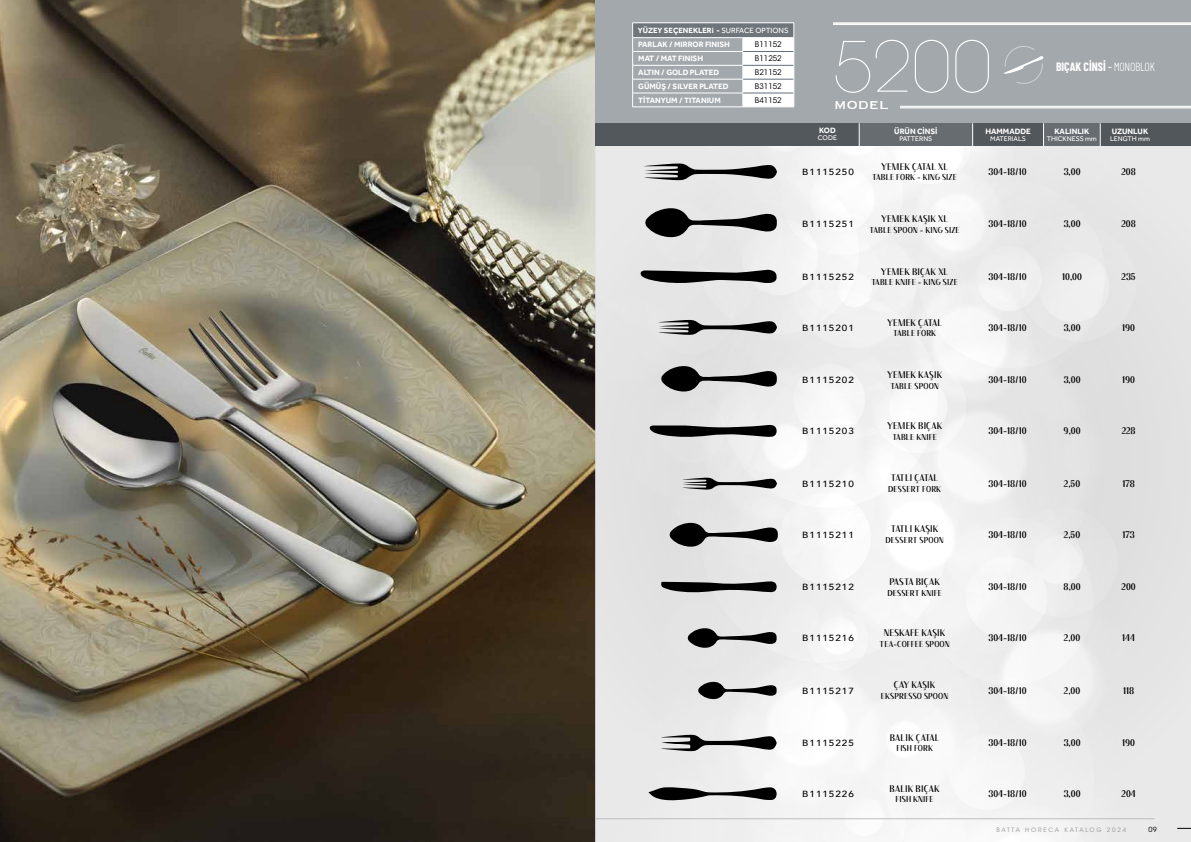
<style>
.page{position:relative;width:1191px;height:842px;background:#fff}
.page>*{position:absolute;margin:0;border:0;box-sizing:border-box;transform-origin:0 0}
.t1{font:100 67.7px "Kamerik 105";color:#fff}
.t2{font:18px "Copperplate";color:#fff}
.t3{font:700 11.8px "Barlow Condensed";color:#fff}
.t4{font:9.9px "Floane";color:#000}
.t5{font:9.9px "Floane";letter-spacing:-.04em;color:#000}
.t6{font:500 8.9px "Avenir";letter-spacing:.1em;color:#000;scale:1.11 1}
.t7{font:8.8px "Floane";letter-spacing:.01em;color:#000}
.t8{font:700 8px "Effra";color:#fff}
.t9{font:700 7.8px "Effra";color:#fff}
.t10{font:7.8px "ITC Avant Garde Std";color:#000}
.t11{font:7px "Effra";color:#fff}
.t12{font:7px "ITC Avant Garde Std";color:#000}
.t13{font:6px "ITC Avant Garde Std";letter-spacing:.3em;color:#979697}
.s1{font-weight:400}
.s2{font-weight:500}
.s3{font-weight:300}
</style>
<div class="page">
<img style="left:0;top:0;width:595px;height:842px">
<img style="left:595px;top:146px;width:596px;height:696px">
<svg style="left:1177px;top:828px;width:14px;height:1px"></svg>
<hr style="left:595px;top:818px;width:559px;height:1px;background:#bcbec0">
<div style="left:595px;top:0;width:596px;height:123px;background:#a2a8ac"></div>
<hr style="left:833px;top:23px;width:358px;height:1px;background:#fff">
<hr style="left:833px;top:24px;width:358px;height:1px;background:#fff">
<div style="left:632px;top:23px;width:162px;height:15px;background:#6f767b"></div>
<hr style="left:632px;top:51px;width:110px;height:1px;background:#fff">
<hr style="left:632px;top:65px;width:110px;height:1px;background:#fff">
<hr style="left:632px;top:79px;width:110px;height:1px;background:#fff">
<hr style="left:632px;top:93px;width:110px;height:1px;background:#fff">
<hr style="left:633px;top:37px;width:110px;height:1px;background:#fff">
<hr style="left:632px;top:23px;width:111px;height:1px;background:#fff">
<svg style="left:632px;top:23px;width:1px;height:84px"></svg>
<svg style="left:742px;top:23px;width:52px;height:84px"></svg>
<hr style="left:632px;top:107px;width:111px;height:1px;background:#fff">
<hr style="left:743px;top:107px;width:51px;height:1px;background:#fff">
<div style="left:595px;top:123px;width:264px;height:23px;background:#53585c"></div>
<div style="left:859px;top:123px;width:113px;height:23px;background:#666c70"></div>
<div style="left:972px;top:123px;width:71px;height:23px;background:#52575b"></div>
<div style="left:1043px;top:123px;width:57px;height:23px;background:#666c70"></div>
<div style="left:1100px;top:123px;width:91px;height:23px;background:#52575b"></div>
<svg style="left:858px;top:123px;width:1px;height:23px"></svg>
<svg style="left:972px;top:123px;width:1px;height:23px"></svg>
<svg style="left:1043px;top:123px;width:1px;height:23px"></svg>
<svg style="left:1099px;top:123px;width:1px;height:23px"></svg>
<svg style="left:639px;top:270px;width:139px;height:17px;background:#646464"></svg>
<svg style="left:649px;top:425px;width:127px;height:13px;background:#454545"></svg>
<svg style="left:660px;top:581px;width:116px;height:12px"></svg>
<svg style="left:648px;top:787px;width:129px;height:14px;background:#6a6a6a"></svg>
<svg style="left:669px;top:522px;width:109px;height:26px;background:#858585"></svg>
<svg style="left:680px;top:477px;width:97px;height:13px"></svg>
<svg style="left:661px;top:365px;width:116px;height:28px;background:#848484"></svg>
<svg style="left:656px;top:319px;width:121px;height:16px;background:#878787"></svg>
<svg style="left:645px;top:207px;width:132px;height:32px;background:#878787"></svg>
<svg style="left:641px;top:163px;width:136px;height:18px;background:#8b8b8b"></svg>
<svg style="left:688px;top:627px;width:88px;height:22px;background:#878787"></svg>
<svg style="left:698px;top:681px;width:78px;height:19px"></svg>
<svg style="left:658px;top:734px;width:118px;height:18px"></svg>
<hr style="left:900px;top:108px;width:291px;height:1px;background:#fff">
<hr style="left:900px;top:107px;width:291px;height:1px;background:#fff">
<hr style="left:900px;top:106px;width:291px;height:1px;background:#fff">
<svg style="left:1004px;top:46px;width:39px;height:38px"></svg>
<p class="t9" style="left:638px;top:25px;width:152px">YÜZEY SEÇENEKLERi - <span class="s1">SURFACE OPTIONS</span></p>
<p class="t8" style="left:638px;top:40px;width:93px">PARLAK / MIRROR FINISH</p>
<p class="t10" style="left:755px;top:40px;width:28px">B11152</p>
<p class="t8" style="left:638px;top:54px;width:66px">MAT / MAT FINISH</p>
<p class="t10" style="left:755px;top:54px;width:28px">B11252</p>
<p class="t8" style="left:638px;top:67px;width:82px">ALTIN / GOLD PLATED</p>
<p class="t10" style="left:755px;top:68px;width:28px">B21152</p>
<p class="t8" style="left:638px;top:81px;width:92px">GÜMÜŞ / SILVER PLATED</p>
<p class="t10" style="left:755px;top:81px;width:28px">B31152</p>
<p class="t8" style="left:638px;top:95px;width:84px">TİTANYUM / TITANIUM</p>
<p class="t10" style="left:755px;top:95px;width:28px">B41152</p>
<h1 class="t1" style="left:833px;top:29px;width:161px">5200</h1>
<h2 class="t2" style="left:834px;top:93px;width:57px">model</h2>
<p class="t8" style="left:819px;top:125px;width:18px">KOD</p>
<p class="t11" style="left:818px;top:133px;width:21px">CODE</p>
<p class="t8" style="left:894px;top:126px;width:45px">ÜRÜN CİNSİ</p>
<p class="t11" style="left:899px;top:134px;width:34px">PATTERNS</p>
<p class="t8" style="left:985px;top:126px;width:47px">HAMMADDE</p>
<p class="t11" style="left:990px;top:134px;width:37px">MATERIALS</p>
<p class="t3" style="left:1056px;top:58px;width:100px">BIÇAK CİNSİ <span class="s2">-</span> <span class="s3">MONOBLOK</span></p>
<p class="t8" style="left:1054px;top:126px;width:36px">KALINLIK</p>
<p class="t11" style="left:1046px;top:134px;width:52px">THICKNESS mm</p>
<p class="t8" style="left:1111px;top:126px;width:38px">UZUNLUK</p>
<p class="t11" style="left:1110px;top:134px;width:41px">LENGTH mm</p>
<p class="t6" style="left:802px;top:164px;width:48px">B1115250</p>
<p class="t4" style="left:881px;top:158px;width:69px">YEMEK ÇATAL XL</p>
<p class="t7" style="left:872px;top:170px;width:86px">TABLE FORK - KING SIZE</p>
<p class="t4" style="left:988px;top:163px;width:40px">304-18/10</p>
<p class="t4" style="left:1063px;top:163px;width:18px">3,00</p>
<p class="t4" style="left:1121px;top:163px;width:16px">208</p>
<p class="t4" style="left:881px;top:210px;width:69px">YEMEK KAŞIK XL</p>
<p class="t7" style="left:869px;top:222px;width:92px">TABLE SPOON - KING SIZE</p>
<p class="t6" style="left:802px;top:216px;width:48px">B1115251</p>
<p class="t4" style="left:988px;top:216px;width:40px">304-18/10</p>
<p class="t4" style="left:1063px;top:216px;width:18px">3,00</p>
<p class="t4" style="left:1121px;top:216px;width:16px">208</p>
<p class="t4" style="left:881px;top:263px;width:69px">YEMEK BIÇAK XL</p>
<p class="t7" style="left:871px;top:275px;width:88px">TABLE KNIFE - KING SIZE</p>
<p class="t6" style="left:802px;top:269px;width:48px">B1115252</p>
<p class="t4" style="left:988px;top:268px;width:40px">304-18/10</p>
<p class="t4" style="left:1062px;top:268px;width:21px">10,00</p>
<p class="t4" style="left:1121px;top:268px;width:16px">235</p>
<p class="t4" style="left:887px;top:314px;width:56px">YEMEK ÇATAL</p>
<p class="t7" style="left:893px;top:326px;width:44px">TABLE FORK</p>
<p class="t6" style="left:802px;top:320px;width:48px">B1115201</p>
<p class="t4" style="left:988px;top:319px;width:40px">304-18/10</p>
<p class="t4" style="left:1063px;top:319px;width:18px">3,00</p>
<p class="t4" style="left:1122px;top:319px;width:14px">190</p>
<p class="t4" style="left:887px;top:366px;width:57px">YEMEK KAŞIK</p>
<p class="t7" style="left:890px;top:378px;width:50px">TABLE SPOON</p>
<p class="t6" style="left:802px;top:372px;width:48px">B1115202</p>
<p class="t4" style="left:988px;top:372px;width:40px">304-18/10</p>
<p class="t4" style="left:1063px;top:372px;width:18px">3,00</p>
<p class="t4" style="left:1122px;top:372px;width:14px">190</p>
<p class="t4" style="left:887px;top:417px;width:57px">YEMEK BIÇAK</p>
<p class="t7" style="left:892px;top:429px;width:46px">TABLE KNIFE</p>
<p class="t6" style="left:802px;top:423px;width:48px">B1115203</p>
<p class="t4" style="left:988px;top:423px;width:40px">304-18/10</p>
<p class="t4" style="left:1063px;top:423px;width:18px">9,00</p>
<p class="t4" style="left:1121px;top:423px;width:15px">228</p>
<p class="t5" style="left:891px;top:470px;width:49px">TATLI ÇATAL</p>
<p class="t7" style="left:888px;top:482px;width:54px">DESSERT FORK</p>
<p class="t4" style="left:988px;top:475px;width:40px">304-18/10</p>
<p class="t4" style="left:1064px;top:475px;width:18px">2,50</p>
<p class="t4" style="left:1122px;top:475px;width:14px">178</p>
<p class="t6" style="left:802px;top:476px;width:48px">B1115210</p>
<p class="t6" style="left:802px;top:527px;width:48px">B1115211</p>
<p class="t4" style="left:891px;top:521px;width:49px">TATLI KAŞIK</p>
<p class="t7" style="left:885px;top:533px;width:60px">DESSERT SPOON</p>
<p class="t4" style="left:988px;top:526px;width:40px">304-18/10</p>
<p class="t4" style="left:1064px;top:526px;width:18px">2,50</p>
<p class="t4" style="left:1122px;top:526px;width:14px">173</p>
<p class="t6" style="left:802px;top:579px;width:48px">B1115212</p>
<p class="t4" style="left:889px;top:573px;width:52px">PASTA BIÇAK</p>
<p class="t7" style="left:887px;top:585px;width:56px">DESSERT KNIFE</p>
<p class="t4" style="left:988px;top:579px;width:40px">304-18/10</p>
<p class="t4" style="left:1063px;top:579px;width:19px">8,00</p>
<p class="t4" style="left:1121px;top:579px;width:16px">200</p>
<p class="t6" style="left:802px;top:630px;width:48px">B1115216</p>
<p class="t4" style="left:884px;top:624px;width:63px">NESKAFE KAŞIK</p>
<p class="t7" style="left:879px;top:636px;width:72px">TEA-COFFEE SPOON</p>
<p class="t4" style="left:988px;top:630px;width:40px">304-18/10</p>
<p class="t4" style="left:1064px;top:630px;width:18px">2,00</p>
<p class="t4" style="left:1122px;top:630px;width:14px">144</p>
<p class="t6" style="left:802px;top:683px;width:48px">B1115217</p>
<p class="t4" style="left:894px;top:677px;width:43px">ÇAY KAŞIK</p>
<p class="t7" style="left:881px;top:689px;width:69px">EKSPRESSO SPOON</p>
<p class="t4" style="left:988px;top:682px;width:40px">304-18/10</p>
<p class="t4" style="left:1064px;top:682px;width:18px">2,00</p>
<p class="t4" style="left:1123px;top:682px;width:13px">118</p>
<p class="t6" style="left:802px;top:735px;width:48px">B1115225</p>
<p class="t4" style="left:889px;top:729px;width:51px">BALIK ÇATAL</p>
<p class="t7" style="left:896px;top:741px;width:38px">FISH FORK</p>
<p class="t4" style="left:988px;top:735px;width:40px">304-18/10</p>
<p class="t4" style="left:1063px;top:735px;width:18px">3,00</p>
<p class="t4" style="left:1122px;top:735px;width:14px">190</p>
<p class="t6" style="left:802px;top:786px;width:48px">B1115226</p>
<p class="t4" style="left:889px;top:780px;width:52px">BALIK BIÇAK</p>
<p class="t7" style="left:895px;top:792px;width:40px">FISH KNIFE</p>
<p class="t4" style="left:988px;top:786px;width:40px">304-18/10</p>
<p class="t4" style="left:1063px;top:786px;width:18px">3,00</p>
<p class="t4" style="left:1121px;top:786px;width:16px">204</p>
<p class="t13" style="left:996px;top:826px;width:131px">BATTA HORECA KATALOG 2024</p>
<p class="t12" style="left:1148px;top:825px;width:10px">09</p>
</div>
